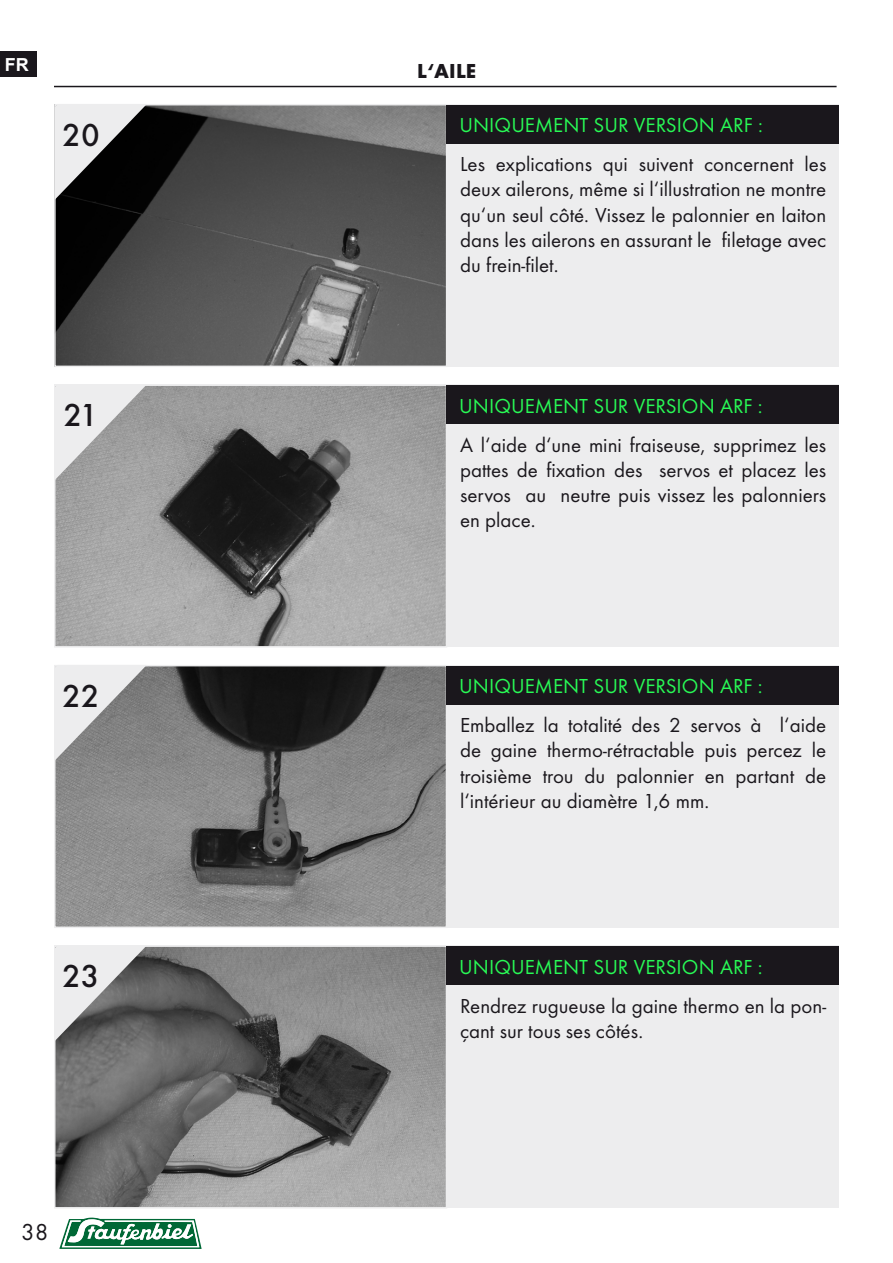
<style>
.page{position:relative;width:893px;height:1263px;background:#fff}
.page>*{position:absolute;margin:0;border:0;box-sizing:border-box;transform-origin:0 0}
.t1{font:500 33px "Function Pro";color:#1a171c}
.t2{font:24px "Function Pro";color:#1a171c}
.t3{font:21px/25.2px "Function Pro";color:#1a171c;text-align:justify}
.t4{font:21px "Function Pro";color:#28fa55}
.t5{font:700 21px "Function Pro";color:#1a171c}
.t6{font:700 18px "Arial";color:#fff}
</style>
<div class="page">
<svg style="left:59px;top:1217px;width:143px;height:32px"></svg>
<div style="left:0;top:51px;width:36px;height:26px;background:#1a171c"></div>
<div style="left:54px;top:104px;width:785px;height:263px;background:#ededee"></div>
<img style="left:57px;top:107px;width:387px;height:257px">
<div style="left:54px;top:104px;width:393px;height:263px;border:2px solid #ededee"></div>
<svg style="left:55px;top:104px;width:92px;height:96px"></svg>
<div style="left:447px;top:105px;width:392px;height:39px;background:#1a171c"></div>
<hr style="left:54px;top:86px;width:783px;height:1px;background:#1a171c">
<div style="left:54px;top:384px;width:785px;height:263px;background:#ededee"></div>
<img style="left:57px;top:387px;width:387px;height:257px">
<div style="left:54px;top:384px;width:393px;height:263px;border:2px solid #ededee"></div>
<svg style="left:55px;top:384px;width:92px;height:96px"></svg>
<div style="left:446px;top:386px;width:393px;height:38px;background:#1a171c"></div>
<div style="left:54px;top:665px;width:785px;height:263px;background:#ededee"></div>
<img style="left:57px;top:668px;width:387px;height:257px">
<div style="left:54px;top:665px;width:393px;height:263px;border:2px solid #ededee"></div>
<svg style="left:55px;top:665px;width:92px;height:96px"></svg>
<div style="left:446px;top:666px;width:393px;height:39px;background:#1a171c"></div>
<div style="left:54px;top:945px;width:785px;height:263px;background:#ededee"></div>
<img style="left:57px;top:948px;width:387px;height:257px">
<div style="left:54px;top:945px;width:393px;height:263px;border:2px solid #ededee"></div>
<svg style="left:55px;top:945px;width:92px;height:96px"></svg>
<div style="left:446px;top:946px;width:393px;height:39px;background:#1a171c"></div>
<p class="t6" style="left:5px;top:52px;width:25px">FR</p>
<p class="t5" style="left:417px;top:58px;width:61px">L‘AILE</p>
<h1 class="t1" style="left:62px;top:115px;width:39px">20</h1>
<p class="t4" style="left:459px;top:113px;width:305px">UNIQUEMENT SUR VERSION ARF :</p>
<p class="t3" style="left:460px;top:152px;width:368px">Les explications qui suivent concernent les deux ailerons, même si l‘illustration ne montre qu‘un seul côté. Vissez le palonnier en laiton dans les ailerons en assurant le filetage avec du frein-filet.</p>
<h1 class="t1" style="left:63px;top:395px;width:36px">21</h1>
<p class="t4" style="left:459px;top:394px;width:305px">UNIQUEMENT SUR VERSION ARF :</p>
<p class="t3" style="left:460px;top:432px;width:368px">A l‘aide d‘une mini fraiseuse, supprimez les pattes de fixation des servos et placez les servos au neutre puis vissez les palonniers en place.</p>
<h1 class="t1" style="left:62px;top:676px;width:39px">22</h1>
<p class="t4" style="left:459px;top:674px;width:305px">UNIQUEMENT SUR VERSION ARF :</p>
<p class="t3" style="left:460px;top:713px;width:368px">Emballez la totalité des 2 servos à l‘aide de gaine thermo-rétractable puis percez le troisième trou du palonnier en partant de l‘intérieur au diamètre 1,6 mm.</p>
<h1 class="t1" style="left:62px;top:956px;width:39px">23</h1>
<p class="t4" style="left:459px;top:954px;width:305px">UNIQUEMENT SUR VERSION ARF :</p>
<p class="t3" style="left:460px;top:993px;width:368px">Rendrez rugueuse la gaine thermo en la pon&shy;çant sur tous ses côtés.</p>
<p class="t2" style="left:21px;top:1218px;width:29px">38</p>
</div>
